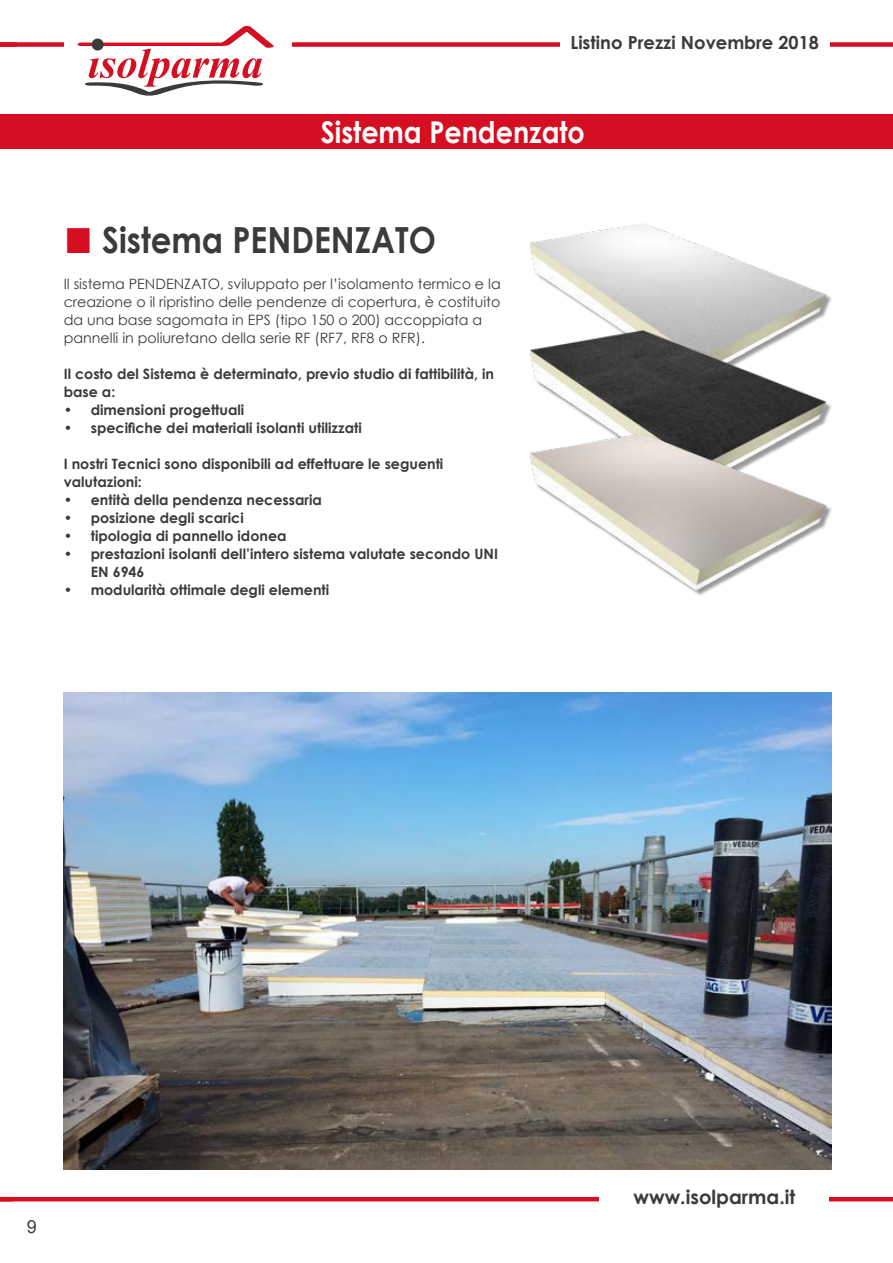
<style>
.page{position:relative;width:893px;height:1263px;background:#fff}
.page>*{position:absolute;margin:0;border:0;box-sizing:border-box;transform-origin:0 0}
.t1{font:700 36px "Century Gothic";color:#3b3b3a;scale:.9 1}
.t2{font:700 30px "Century Gothic";color:#fff;scale:.9 1}
.t3{font:700 19.5px "Century Gothic";color:#3b3b3a}
.t4{font:700 18px "Century Gothic";color:#3b3b3a}
.t5{font:18px "Arial";color:#3b3b3a}
.t6{font:700 14.25px/18px "Century Gothic";color:#3b3b3a}
.t7{font:14.25px/18px "Century Gothic";color:#3b3b3a}
.s1{font-size:54px;color:#d50e22}
</style>
<div class="page">
<div style="left:0;top:42px;width:893px;height:5px;background:#d50e22"></div>
<hr style="left:0;top:1197px;width:893px;height:4px;background:#d50e22">
<div style="left:600px;top:1189px;width:229px;height:24px;background:#fff"></div>
<div style="left:64px;top:21px;width:227px;height:77px;background:#fff"></div>
<svg style="left:77px;top:26px;width:197px;height:70px"></svg>
<div style="left:560px;top:35px;width:269px;height:19px;background:#fff"></div>
<img style="left:64px;top:692px;width:767px;height:477px">
<img style="left:530px;top:222px;width:302px;height:85px">
<img style="left:530px;top:307px;width:302px;height:103px">
<img style="left:530px;top:410px;width:302px;height:185px">
<div style="left:0;top:115px;width:893px;height:34px;background:#d50e22"></div>
<p class="t4" style="left:570px;top:28px;width:250px">Listino Prezzi Novembre 2018</p>
<h2 class="t2" style="left:321px;top:109px;width:295px">Sistema Pendenzato</h2>
<h1 class="t1" style="left:64px;top:213px;width:415px"><span class="s1">■</span> Sistema PENDENZATO</h1>
<p class="t7" style="left:64px;top:275px;width:438px">Il sistema PENDENZATO, sviluppato per l’isolamento termico e la creazione o il ripristino delle pendenze di copertura, è costituito da una base sagomata in EPS (tipo 150 o 200) accoppiata a pannelli in poliuretano della serie RF (RF7, RF8 o RFR).</p>
<p class="t6" style="left:64px;top:364px;width:432px">Il costo del Sistema è determinato, previo studio di fattibilità, in base a:</p>
<p class="t6" style="left:64px;top:400px;width:182px">• dimensioni progettuali</p>
<p class="t6" style="left:64px;top:418px;width:300px">• specifiche dei materiali isolanti utilizzati</p>
<p class="t6" style="left:64px;top:454px;width:381px">I nostri Tecnici sono disponibili ad effettuare le seguenti valutazioni:</p>
<p class="t6" style="left:64px;top:490px;width:260px">• entità della pendenza necessaria</p>
<p class="t6" style="left:64px;top:508px;width:182px">• posizione degli scarici</p>
<p class="t6" style="left:64px;top:526px;width:224px">• tipologia di pannello idonea</p>
<p class="t6" style="left:91px;top:544px;width:409px;text-indent:-27px">• prestazioni isolanti dell’intero sistema valutate secondo UNI<br>EN 6946</p>
<p class="t6" style="left:64px;top:580px;width:267px">• modularità ottimale degli elementi</p>
<p class="t5" style="left:27px;top:1214px;width:12px">9</p>
<h3 class="t3" style="left:633px;top:1182px;width:163px">www.isolparma.it</h3>
</div>
